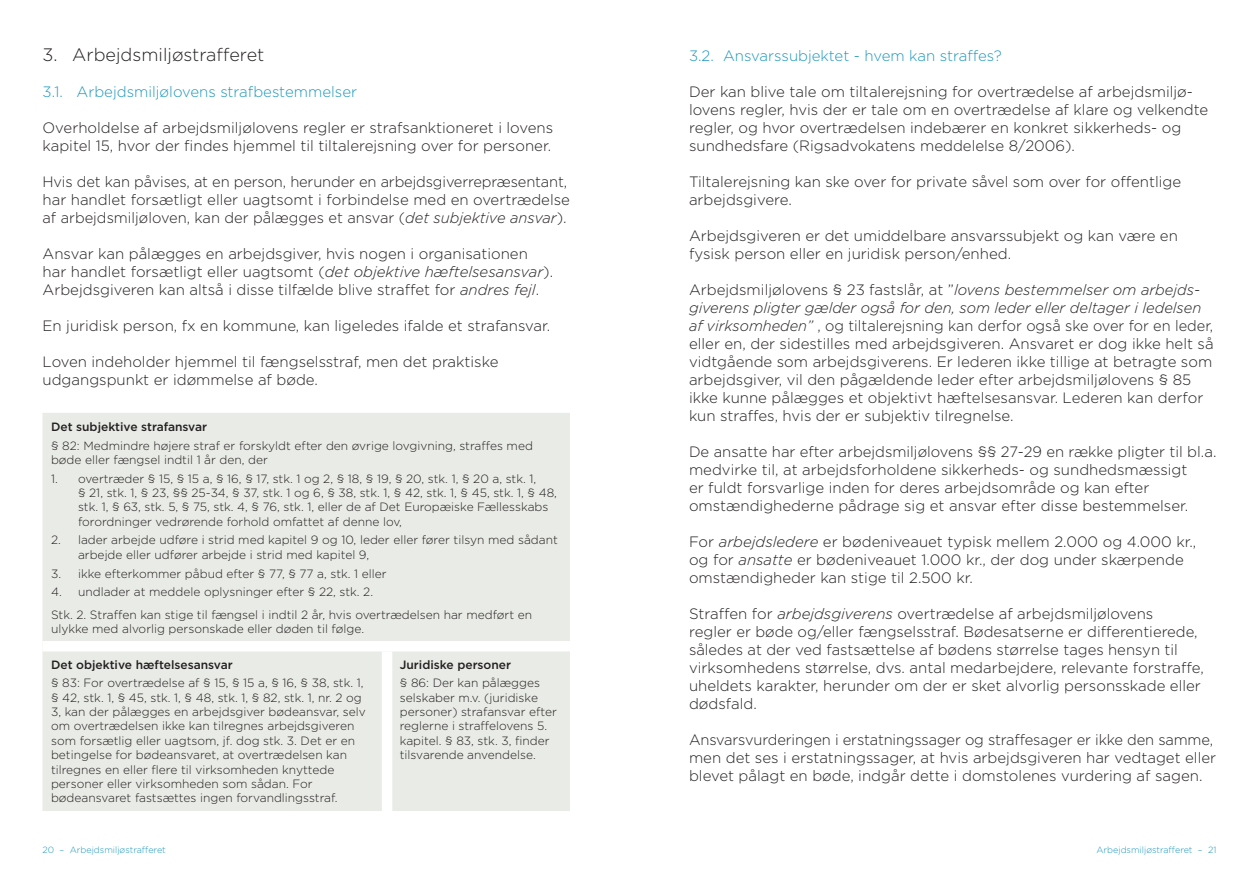
<style>
.page{position:relative;width:1259px;height:893px;background:#fff}
.page>*{position:absolute;margin:0;border:0;box-sizing:border-box;transform-origin:0 0}
.t1{font:300 18px "Gotham";color:#231f20}
.t2{font:300 15px/18px "Gotham";color:#231f20}
.t3{font:300 15px "Gotham";color:#1f98bd}
.t4{font:300 12px/14.4px "Gotham";color:#231f20}
.t5{font:500 12px "Gotham";color:#231f20}
.t6{font:300 9px "Gotham";color:#1f98bd}
.s1{font-style:italic}
</style>
<div class="page">
<div style="left:43px;top:413px;width:527px;height:398px;background:#e8ebe6"></div>
<div style="left:43px;top:641px;width:344px;height:10px;background:#fff"></div>
<div style="left:387px;top:641px;width:183px;height:10px;background:#fff"></div>
<div style="left:382px;top:651px;width:10px;height:160px;background:#fff"></div>
<p class="t1" style="left:43px;top:43px;width:223px">3. Arbejdsmiljøstrafferet</p>
<p class="t3" style="left:43px;top:82px;width:316px">3.1. Arbejdsmiljølovens strafbestemmelser</p>
<p class="t2" style="left:43px;top:118px;width:512px">Overholdelse af arbejdsmiljølovens regler er strafsanktioneret i lovens kapitel 15, hvor der findes hjemmel til tiltalerejsning over for personer.</p>
<p class="t2" style="left:43px;top:172px;width:529px">Hvis det kan påvises, at en person, herunder en arbejdsgiverrepræsentant, har handlet forsætligt eller uagtsomt i forbindelse med en overtrædelse af arbejdsmiljøloven, kan der pålægges et ansvar (<span class="s1">det subjektive ansvar</span>).</p>
<p class="t2" style="left:43px;top:244px;width:512px">Ansvar kan pålægges en arbejdsgiver, hvis nogen i organisationen har handlet forsætligt eller uagtsomt (<span class="s1">det objektive hæftelsesansvar</span>).<br>Arbejdsgiveren kan altså i disse tilfælde blive straffet for <span class="s1">andres fejl</span>.</p>
<p class="t2" style="left:43px;top:316px;width:509px">En juridisk person, fx en kommune, kan ligeledes ifalde et strafansvar.</p>
<p class="t2" style="left:43px;top:352px;width:457px">Loven indeholder hjemmel til fængselsstraf, men det praktiske udgangspunkt er idømmelse af bøde.</p>
<p class="t5" style="left:51px;top:420px;width:158px">Det subjektive strafansvar</p>
<p class="t4" style="left:51px;top:438px;width:483px">§ 82: Medmindre højere straf er forskyldt efter den øvrige lovgivning, straffes med bøde eller fængsel indtil 1 år den, der</p>
<p class="t4" style="left:78px;top:471px;width:480px;text-indent:-27px">1. overtræder § 15, § 15 a, § 16, § 17, stk. 1 og 2, § 18, § 19, § 20, stk. 1, § 20 a, stk. 1,<br>§ 21, stk. 1, § 23, §§ 25-34, § 37, stk. 1 og 6, § 38, stk. 1, § 42, stk. 1, § 45, stk. 1, § 48, stk. 1, § 63, stk. 5, § 75, stk. 4, § 76, stk. 1, eller de af Det Europæiske Fællesskabs forordninger vedrørende forhold omfattet af denne lov,</p>
<p class="t4" style="left:78px;top:533px;width:481px;text-indent:-27px">2. lader arbejde udføre i strid med kapitel 9 og 10, leder eller fører tilsyn med sådant arbejde eller udfører arbejde i strid med kapitel 9,</p>
<p class="t4" style="left:51px;top:566px;width:337px">3. ikke efterkommer påbud efter § 77, § 77 a, stk. 1 eller</p>
<p class="t4" style="left:51px;top:580px;width:483px;line-height:23px">4. undlader at meddele oplysninger efter § 22, stk. 2.<br>Stk. 2. Straffen kan stige til fængsel i indtil 2 år, hvis overtrædelsen har medført en</p>
<p class="t4" style="left:51px;top:622px;width:314px">ulykke med alvorlig personskade eller døden til følge.</p>
<p class="t5" style="left:51px;top:657px;width:183px">Det objektive hæftelsesansvar</p>
<p class="t4" style="left:51px;top:675px;width:316px">§ 83: For overtrædelse af § 15, § 15 a, § 16, § 38, stk. 1, § 42, stk. 1, § 45, stk. 1, § 48, stk. 1, § 82, stk. 1, nr. 2 og 3, kan der pålægges en arbejdsgiver bødeansvar, selv om overtrædelsen ikke kan tilregnes arbejdsgiveren som forsætlig eller uagtsom, jf. dog stk. 3. Det er en betingelse for bødeansvaret, at overtrædelsen kan tilregnes en eller flere til virksomheden knyttede personer eller virksomheden som sådan. For bødeansvaret fastsættes ingen forvandlingsstraf.</p>
<p class="t5" style="left:400px;top:657px;width:113px">Juridiske personer</p>
<p class="t4" style="left:400px;top:675px;width:159px">§ 86: Der kan pålægges selskaber m.v. (juridiske personer) strafansvar efter reglerne i straffelovens 5. kapitel. § 83, stk. 3, finder tilsvarende anvendelse.</p>
<p class="t3" style="left:689px;top:46px;width:314px">3.2. Ansvarssubjektet - hvem kan straffes?</p>
<p class="t2" style="left:689px;top:82px;width:521px">Der kan blive tale om tiltalerejsning for overtrædelse af arbejdsmiljø&shy;lovens regler, hvis der er tale om en overtrædelse af klare og velkendte regler, og hvor overtrædelsen indebærer en konkret sikkerheds- og sundhedsfare (Rigsadvokatens meddelelse 8/2006).</p>
<p class="t2" style="left:689px;top:172px;width:494px">Tiltalerejsning kan ske over for private såvel som over for offentlige arbejdsgivere.</p>
<p class="t2" style="left:689px;top:226px;width:490px">Arbejdsgiveren er det umiddelbare ansvarssubjekt og kan være en fysisk person eller en juridisk person/enhed.</p>
<p class="t2" style="left:689px;top:280px;width:526px">Arbejdsmiljølovens § 23 fastslår, at ”<span class="s1">lovens bestemmelser om arbejds&shy;giverens pligter gælder også for den, som leder eller deltager i ledelsen af virksomheden”</span> , og tiltalerejsning kan derfor også ske over for en leder, eller en, der sidestilles med arbejdsgiveren. Ansvaret er dog ikke helt så vidtgående som arbejdsgiverens. Er lederen ikke tillige at betragte som arbejdsgiver, vil den pågældende leder efter arbejdsmiljølovens § 85 ikke kunne pålægges et objektivt hæftelsesansvar. Lederen kan derfor kun straffes, hvis der er subjektiv tilregnelse.</p>
<p class="t2" style="left:689px;top:442px;width:529px">De ansatte har efter arbejdsmiljølovens §§ 27-29 en række pligter til bl.a. medvirke til, at arbejdsforholdene sikkerheds- og sundhedsmæssigt<br>er fuldt forsvarlige inden for deres arbejdsområde og kan efter omstændighederne pådrage sig et ansvar efter disse bestemmelser.</p>
<p class="t2" style="left:689px;top:532px;width:509px">For <span class="s1">arbejdsledere</span> er bødeniveauet typisk mellem 2.000 og 4.000 kr., og for <span class="s1">ansatte</span> er bødeniveauet 1.000 kr., der dog under skærpende omstændigheder kan stige til 2.500 kr.</p>
<p class="t2" style="left:689px;top:604px;width:516px">Straffen for <span class="s1">arbejdsgiverens</span> overtrædelse af arbejdsmiljølovens<br>regler er bøde og/eller fængselsstraf. Bødesatserne er differentierede, således at der ved fastsættelse af bødens størrelse tages hensyn til virksomhedens størrelse, dvs. antal medarbejdere, relevante forstraffe, uheldets karakter, herunder om der er sket alvorlig personsskade eller dødsfald.</p>
<p class="t2" style="left:689px;top:730px;width:529px">Ansvarsvurderingen i erstatningssager og straffesager er ikke den samme, men det ses i erstatningssager, at hvis arbejdsgiveren har vedtaget eller blevet pålagt en bøde, indgår dette i domstolenes vurdering af sagen.</p>
<p class="t6" style="left:43px;top:844px;width:125px">20 – Arbejdsmiljøstrafferet</p>
<p class="t6" style="left:1096px;top:844px;width:121px">Arbejdsmiljøstrafferet – 21</p>
</div>
